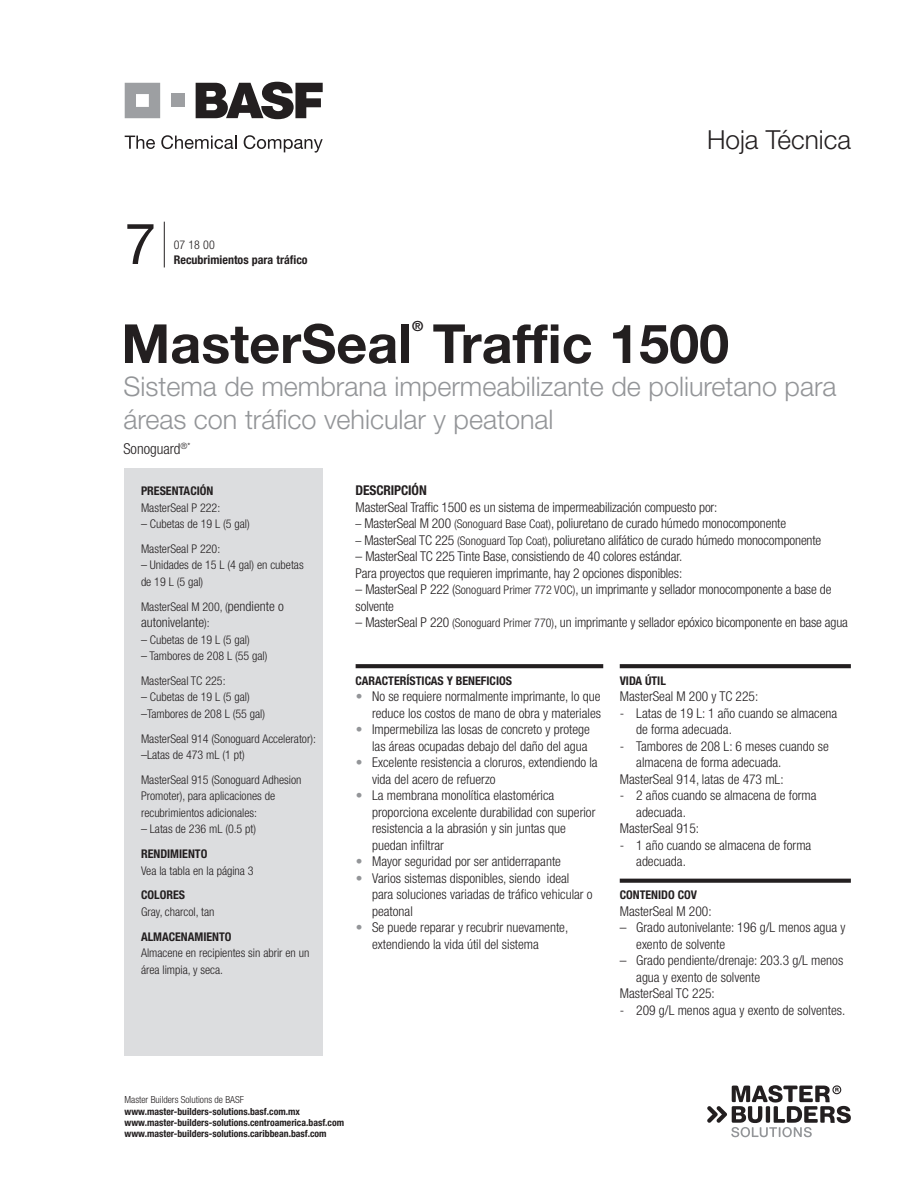
<style>
.page{position:relative;width:918px;height:1188px;background:#fff}
.page>*{position:absolute;margin:0;border:0;box-sizing:border-box;transform-origin:0 0}
.CSI_DIV__Number{font:57px "Helvetica Neue LT Pro";color:#231f20}
.Product_Name{font:700 54px "Helvetica Neue LT Std";color:#231f20}
.Product_Name_Subhead{font:300 27px/33px "Helvetica Neue LT Std";color:#939598}
.Product_Name_Subhead-2{font:300 26.25px "Helvetica Neue LT Std";color:#231f20}
.Product_Name_Subhead-3{font:300 condensed 15px "Helvetica Neue LT Std";color:#231f20}
.Product_Name-2{font:700 13.95px "Helvetica Neue LT Std";color:#231f20}
.Bullets_Body{font:300 condensed 13.5px/16.5px "Helvetica Neue LT Std";color:#231f20}
.Body_Copy__Indent{font:300 condensed 13.5px/16.5px "Helvetica Neue LT Std";letter-spacing:-.01em;color:#231f20}
.Side_Block_Body_Copy{font:300 condensed 13.5px "Helvetica Neue LT Std";color:#231f20}
.Body_Copy__Indent-2{font:700 condensed 13.5px "Helvetica Neue LT Std";letter-spacing:-.01em;color:#231f20}
.Side_Block_Body_Copy-2{font:300 condensed 12px/16.5px "Helvetica Neue LT Std";color:#231f20}
.Headers_with_Rule{font:700 condensed 12px "Helvetica Neue LT Std";color:#231f20}
.Side_Block_Body_Copy-3{font:700 condensed 12px "Helvetica Neue LT Std";color:#231f20}
.CSI_DIV__Main{font:700 condensed 12px "Helvetica Neue LT Std";color:#231f20}
.CSI_DIV__Main-2{font:300 condensed 12px "Helvetica Neue LT Std";color:#231f20}
.t1{font:700 condensed 9.75px/11.2px "Helvetica Neue LT Std";color:#231f20}
.s1{font-size:13.5px}
.s2{font-size:12px}
.s3{color:#939598}
.s4{font-weight:300}
</style>
<div class="page">
<hr style="left:164px;top:222px;width:1px;height:45px;background:#231f20">
<div style="left:125px;top:469px;width:198px;height:587px;background:#dcdddf"></div>
<svg style="left:356px;top:664px;width:247px;height:4px"></svg>
<svg style="left:620px;top:664px;width:231px;height:4px"></svg>
<svg style="left:620px;top:879px;width:231px;height:4px"></svg>
<svg style="left:125px;top:136px;width:30px;height:13px"></svg>
<svg style="left:161px;top:135px;width:75px;height:14px"></svg>
<svg style="left:244px;top:135px;width:79px;height:18px"></svg>
<svg style="left:196px;top:82px;width:127px;height:37px"></svg>
<svg style="left:125px;top:83px;width:35px;height:35px"></svg>
<div style="left:171px;top:94px;width:14px;height:13px;background:#9d9fa2"></div>
<svg style="left:707px;top:1085px;width:144px;height:52px"></svg>
<p class="CSI_DIV__Number" style="left:125px;top:209px;width:33px">7</p>
<p class="CSI_DIV__Main-2" style="left:174px;top:238px;width:42px">07 18 00</p>
<p class="CSI_DIV__Main" style="left:174px;top:252px;width:135px">Recubrimientos para tráfico</p>
<p class="Product_Name_Subhead-2" style="left:707px;top:123px;width:145px">Hoja Técnica</p>
<p class="Product_Name-2" style="left:412px;top:317px;width:13px">®</p>
<p class="Product_Name" style="left:121px;top:310px;width:609px">MasterSeal Traffic 1500</p>
<p class="Product_Name_Subhead" style="left:123px;top:369px;width:715px">Sistema de membrana impermeabilizante de poliuretano para áreas con tráfico vehicular y peatonal</p>
<p class="Product_Name_Subhead-3" style="left:123px;top:440px;width:69px">Sonoguard<sup>®*</sup></p>
<p class="Side_Block_Body_Copy-3" style="left:141px;top:483px;width:74px">PRESENTACIÓN</p>
<p class="Side_Block_Body_Copy-2" style="left:141px;top:499px;width:81px">MasterSeal P 222:</p>
<p class="Side_Block_Body_Copy-2" style="left:141px;top:515px;width:110px">– Cubetas de 19 L (5 gal)</p>
<p class="Side_Block_Body_Copy-2" style="left:141px;top:540px;width:81px">MasterSeal P 220:</p>
<p class="Side_Block_Body_Copy-2" style="left:141px;top:557px;width:164px">– Unidades de 15 L (4 gal) en cubetas de 19 L (5 gal)</p>
<p class="Side_Block_Body_Copy-2" style="left:141px;top:598px;width:144px">MasterSeal M 200, (<span class="s1">pendiente o</span></p>
<p class="Side_Block_Body_Copy" style="left:141px;top:614px;width:70px">autonivelante<span class="s2">):</span></p>
<p class="Side_Block_Body_Copy-2" style="left:141px;top:631px;width:110px">– Cubetas de 19 L (5 gal)</p>
<p class="Side_Block_Body_Copy-2" style="left:141px;top:647px;width:128px">– Tambores de 208 L (55 gal)</p>
<p class="Side_Block_Body_Copy-2" style="left:141px;top:672px;width:86px">MasterSeal TC 225:</p>
<p class="Side_Block_Body_Copy-2" style="left:141px;top:689px;width:126px">– Cubetas de 19 L (5 gal) –Tambores de 208 L (55 gal)</p>
<p class="Side_Block_Body_Copy-2" style="left:141px;top:730px;width:176px">MasterSeal 914 (Sonoguard Accelerator): –Latas de 473 mL (1 pt)</p>
<p class="Side_Block_Body_Copy-2" style="left:141px;top:771px;width:162px">MasterSeal 915 (Sonoguard Adhesion<br>Promoter), para aplicaciones de recubrimientos adicionales:</p>
<p class="Side_Block_Body_Copy-2" style="left:141px;top:821px;width:117px">– Latas de 236 mL (0.5 pt)</p>
<p class="Side_Block_Body_Copy-3" style="left:141px;top:846px;width:68px">RENDIMIENTO</p>
<p class="Side_Block_Body_Copy-2" style="left:141px;top:862px;width:114px">Vea la tabla en la página 3</p>
<p class="Side_Block_Body_Copy-3" style="left:141px;top:888px;width:46px">COLORES</p>
<p class="Side_Block_Body_Copy-2" style="left:141px;top:903px;width:75px">Gray, charcol, tan</p>
<p class="Side_Block_Body_Copy-3" style="left:141px;top:929px;width:92px">ALMACENAMIENTO</p>
<p class="Side_Block_Body_Copy-2" style="left:141px;top:944px;width:170px">Almacene en recipientes sin abrir en un área limpia, y seca.</p>
<p class="Body_Copy__Indent-2" style="left:356px;top:482px;width:73px">DESCRIPCIÓN</p>
<p class="Body_Copy__Indent" style="left:356px;top:498px;width:363px">MasterSeal Traffic 1500 es un sistema de impermeabilización compuesto por:</p>
<p class="Body_Copy__Indent" style="left:356px;top:515px;width:432px"><span class="s2">–</span> MasterSeal M 200 <span class="s2">(Sonoguard Base Coat)</span>, poliuretano de curado húmedo monocomponente</p>
<p class="Body_Copy__Indent" style="left:356px;top:531px;width:467px"><span class="s2">–</span> MasterSeal TC 225 <span class="s2">(Sonoguard Top Coat)</span>, poliuretano alifático de curado húmedo monocomponente</p>
<p class="Body_Copy__Indent" style="left:356px;top:548px;width:328px">– MasterSeal TC 225 Tinte Base, consistiendo de 40 colores estándar.</p>
<p class="Body_Copy__Indent" style="left:356px;top:564px;width:328px">Para proyectos que requieren imprimante, hay 2 opciones disponibles:</p>
<p class="Body_Copy__Indent" style="left:356px;top:581px;width:477px">– MasterSeal P 222 (<span class="s2">Sonoguard Primer 772 VOC)</span>, un imprimante y sellador monocomponente a base de solvente</p>
<p class="Body_Copy__Indent" style="left:356px;top:614px;width:494px">– MasterSeal P 220 <span class="s2">(Sonoguard Primer 770)</span>, un imprimante y sellador epóxico bicomponente en base agua</p>
<p class="Headers_with_Rule" style="left:356px;top:673px;width:158px">CARACTERÍSTICAS Y BENEFICIOS</p>
<p class="Bullets_Body" style="left:356px;top:688px;width:247px;text-align:right"><span class="s3">•</span> No se requiere normalmente imprimante, lo que reduce los costos de mano de obra y materiales</p>
<p class="Bullets_Body" style="left:356px;top:721px;width:236px;text-align:right"><span class="s3">•</span> Impermebiliza las losas de concreto y protege las áreas ocupadas debajo del daño del agua</p>
<p class="Bullets_Body" style="left:372px;top:754px;width:227px;text-indent:-16px"><span class="s3">•</span> Excelente resistencia a cloruros, extendiendo la vida del acero de refuerzo</p>
<p class="Bullets_Body" style="left:372px;top:787px;width:225px;text-indent:-16px"><span class="s3">•</span> La membrana monolítica elastomérica proporciona excelente durabilidad con superior resistencia a la abrasión y sin juntas que puedan infiltrar</p>
<p class="Bullets_Body" style="left:356px;top:853px;width:207px"><span class="s3">•</span> Mayor seguridad por ser antiderrapante</p>
<p class="Bullets_Body" style="left:372px;top:870px;width:222px;text-indent:-16px"><span class="s3">•</span> Varios sistemas disponibles, siendo ideal para soluciones variadas de tráfico vehicular o peatonal</p>
<p class="Bullets_Body" style="left:372px;top:919px;width:198px;text-indent:-16px"><span class="s3">•</span> Se puede reparar y recubrir nuevamente, extendiendo la vida útil del sistema</p>
<p class="Headers_with_Rule" style="left:620px;top:673px;width:48px">VIDA ÚTIL</p>
<p class="Body_Copy__Indent" style="left:620px;top:688px;width:140px">MasterSeal M 200 y TC 225:</p>
<p class="Bullets_Body" style="left:636px;top:705px;width:203px;text-indent:-16px">- Latas de 19 L: 1 año cuando se almacena de forma adecuada.</p>
<p class="Bullets_Body" style="left:636px;top:738px;width:194px;text-indent:-16px">- Tambores de 208 L: 6 meses cuando se almacena de forma adecuada.</p>
<p class="Bullets_Body" style="left:620px;top:771px;width:165px">MasterSeal 914, latas de 473 mL:</p>
<p class="Bullets_Body" style="left:636px;top:787px;width:182px;text-indent:-16px">- 2 años cuando se almacena de forma adecuada.</p>
<p class="Body_Copy__Indent" style="left:620px;top:820px;width:81px">MasterSeal 915:</p>
<p class="Bullets_Body" style="left:636px;top:837px;width:177px;text-indent:-16px">- 1 año cuando se almacena de forma adecuada.</p>
<p class="Headers_with_Rule" style="left:620px;top:888px;width:79px">CONTENIDO COV</p>
<p class="Body_Copy__Indent" style="left:620px;top:903px;width:93px">MasterSeal M 200:</p>
<p class="Bullets_Body" style="left:636px;top:919px;width:211px;text-indent:-16px">– Grado autonivelante: 196 g/L menos agua y exento de solvente</p>
<p class="Bullets_Body" style="left:636px;top:952px;width:209px;text-indent:-16px">– Grado pendiente/drenaje: 203.3 g/L menos agua y exento de solvente</p>
<p class="Body_Copy__Indent" style="left:620px;top:985px;width:97px">MasterSeal TC 225:</p>
<p class="Bullets_Body" style="left:620px;top:1002px;width:227px">- 209 g/L menos agua y exento de solventes.</p>
<p class="t1" style="left:125px;top:1094px;width:177px"><span class="s4">Master Builders Solutions de BASF </span>www.master-builders-solutions.basf.com.mx</p>
<p class="t1" style="left:125px;top:1117px;width:221px">www.master-builders-solutions.centroamerica.basf.com</p>
<p class="t1" style="left:125px;top:1128px;width:204px">www.master-builders-solutions.caribbean.basf.com</p>
</div>
